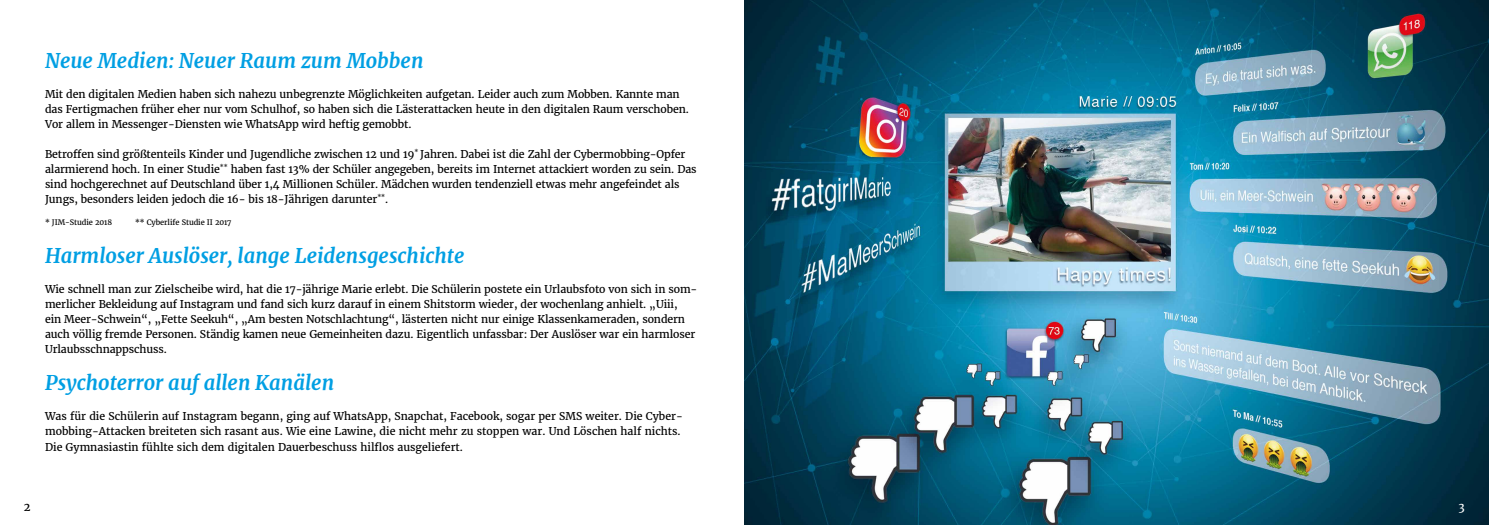
<style>
.page{position:relative;width:1489px;height:525px;background:#fff}
.page>*{position:absolute;margin:0;border:0;box-sizing:border-box;transform-origin:0 0}
.t1{font:italic 700 20px "Merriweather";color:#009fe3}
.t2{font:11.25px "Merriweather";color:#000}
.t3{font:11.25px "Merriweather";color:#fff}
.t4{font:10.62px/15px "Merriweather";letter-spacing:-.01em;color:#000}
.t5{font:7.5px "Merriweather";letter-spacing:-.01em;color:#000}
</style>
<div class="page">
<img style="left:744px;top:0;width:744px;height:524px">
<h1 class="t1" style="left:45px;top:48px;width:380px">Neue Medien: Neuer Raum zum Mobben</h1>
<p class="t4" style="left:45px;top:86px;width:645px">Mit den digitalen Medien haben sich nahezu unbegrenzte Möglichkeiten aufgetan. Leider auch zum Mobben. Kannte man das Fertigmachen früher eher nur vom Schulhof, so haben sich die Lästerattacken heute in den digitalen Raum verschoben.<br>Vor allem in Messenger-Diensten wie WhatsApp wird heftig gemobbt.</p>
<p class="t4" style="left:45px;top:146px;width:653px">Betroffen sind größtenteils Kinder und Jugendliche zwischen 12 und 19<sup>*</sup> Jahren. Dabei ist die Zahl der Cybermobbing-Opfer alarmierend hoch. In einer Studie<sup>**</sup> haben fast 13% der Schüler angegeben, bereits im Internet attackiert worden zu sein. Das sind hochgerechnet auf Deutschland über 1,4 Millionen Schüler. Mädchen wurden tendenziell etwas mehr angefeindet als Jungs, besonders leiden jedoch die 16- bis 18-Jährigen darunter<sup>**</sup>.</p>
<p class="t5" style="left:45px;top:218px;width:69px">* JIM-Studie 2018</p>
<p class="t5" style="left:135px;top:218px;width:98px">** Cyberlife Studie II 2017</p>
<h1 class="t1" style="left:45px;top:243px;width:421px">Harmloser Auslöser, lange Leidensgeschichte</h1>
<p class="t4" style="left:45px;top:281px;width:654px">Wie schnell man zur Zielscheibe wird, hat die 17-jährige Marie erlebt. Die Schülerin postete ein Urlaubsfoto von sich in som&shy;merlicher Bekleidung auf Instagram und fand sich kurz darauf in einem Shitstorm wieder, der wochenlang anhielt. „Uiii,<br>ein Meer-Schwein“, „Fette Seekuh“, „Am besten Notschlachtung“, lästerten nicht nur einige Klassenkameraden, sondern auch völlig fremde Personen. Ständig kamen neue Gemeinheiten dazu. Eigentlich unfassbar: Der Auslöser war ein harmloser Urlaubsschnappschuss.</p>
<h1 class="t1" style="left:45px;top:370px;width:291px">Psychoterror auf allen Kanälen</h1>
<p class="t4" style="left:45px;top:409px;width:639px">Was für die Schülerin auf Instagram begann, ging auf WhatsApp, Snapchat, Facebook, sogar per SMS weiter. Die Cyber&shy;mobbing-Attacken breiteten sich rasant aus. Wie eine Lawine, die nicht mehr zu stoppen war. Und Löschen half nichts.<br>Die Gymnasiastin fühlte sich dem digitalen Dauerbeschuss hilflos ausgeliefert.</p>
<p class="t2" style="left:24px;top:499px;width:8px">2</p>
<p class="t3" style="left:1458px;top:499px;width:8px">3</p>
</div>
